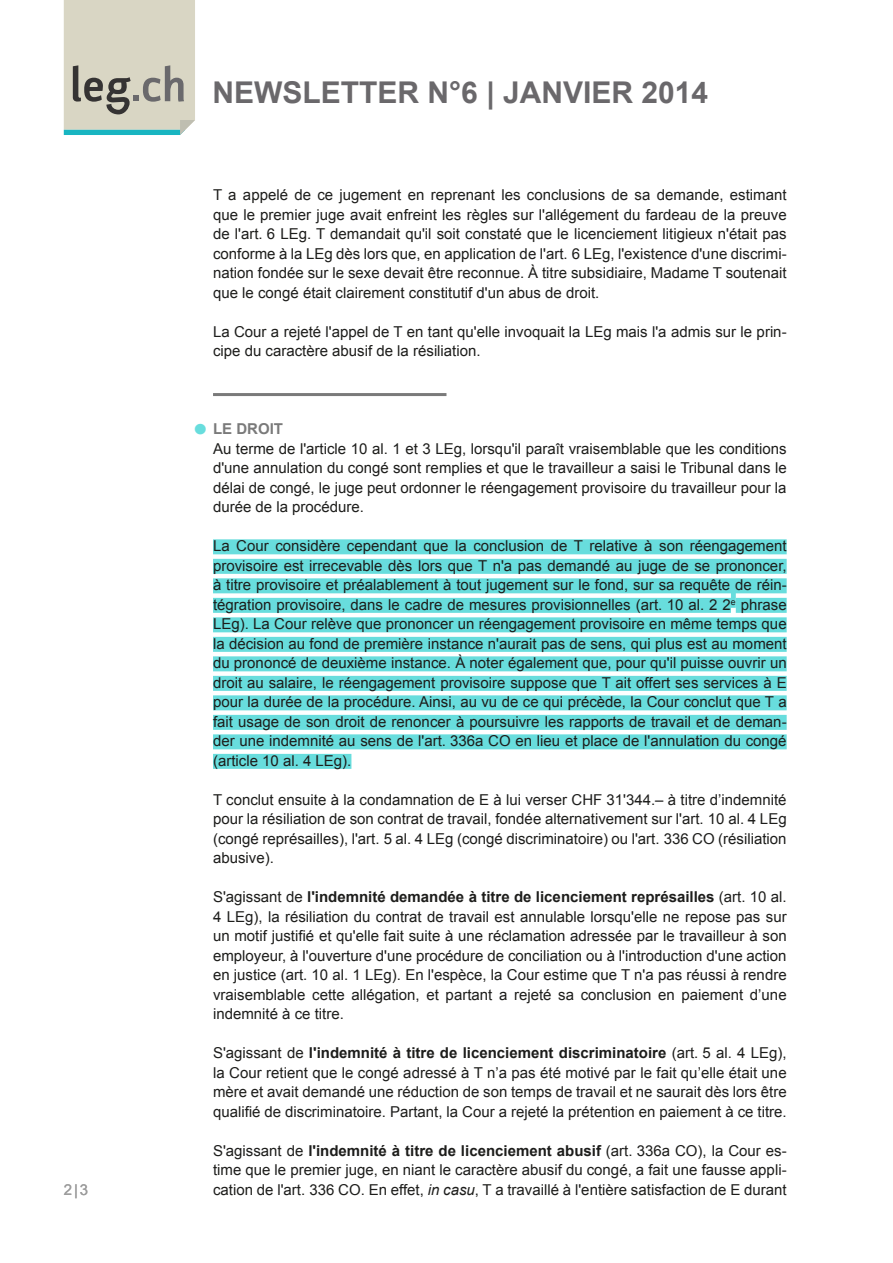
<style>
.page{position:relative;width:893px;height:1263px;background:#fff}
.page>*{position:absolute;margin:0;border:0;box-sizing:border-box;transform-origin:0 0}
.t1{font:700 30px "Arial";color:#6a686b}
.t2{font:15px/19.5px "Arial";color:#1d1d1b;text-align:justify}
.t3{font:700 15px "Arial";color:#7a7a7a}
.t4{font:15px "Arial";color:#9d9d9d}
.s1{font-size:37.5px;color:#68dddd}
.s2{font-weight:700}
.s3{font-style:italic}
</style>
<div class="page">
<svg style="left:64px;top:0;width:131px;height:135px;background:#c5c8b9"></svg>
<hr style="left:213px;top:393px;width:233px;height:3px;background:#7a7a7a">
<div style="left:213px;top:539px;width:574px;height:15px;background:#68dddd"></div>
<div style="left:213px;top:559px;width:574px;height:15px;background:#68dddd"></div>
<div style="left:213px;top:578px;width:574px;height:15px;background:#68dddd"></div>
<div style="left:213px;top:598px;width:518px;height:15px;background:#68dddd"></div>
<div style="left:731px;top:593px;width:5px;height:15px;background:#68dddd"></div>
<div style="left:736px;top:598px;width:51px;height:15px;background:#68dddd"></div>
<div style="left:213px;top:617px;width:574px;height:15px;background:#68dddd"></div>
<div style="left:213px;top:637px;width:574px;height:15px;background:#68dddd"></div>
<div style="left:213px;top:656px;width:574px;height:15px;background:#68dddd"></div>
<div style="left:213px;top:676px;width:574px;height:15px;background:#68dddd"></div>
<div style="left:213px;top:695px;width:574px;height:15px;background:#68dddd"></div>
<div style="left:213px;top:715px;width:574px;height:15px;background:#68dddd"></div>
<div style="left:213px;top:734px;width:574px;height:15px;background:#68dddd"></div>
<div style="left:213px;top:754px;width:138px;height:15px;background:#68dddd"></div>
<p class="t4" style="left:64px;top:1180px;width:26px">2|3</p>
<h1 class="t1" style="left:213px;top:72px;width:497px">newsletter n°6 | JANVIER 2014</h1>
<p class="t2" style="left:213px;top:185px;width:575px">T a appelé de ce jugement en reprenant les conclusions de sa demande, estimant que le premier juge avait enfreint les règles sur l'allégement du fardeau de la preuve de l'art. 6 LEg. T demandait qu'il soit constaté que le licenciement litigieux n'était pas conforme à la LEg dès lors que, en application de l'art. 6 LEg, l'existence d'une discrimi&shy;nation fondée sur le sexe devait être reconnue. À titre subsidiaire, Madame T soutenait que le congé était clairement constitutif d'un abus de droit.</p>
<p class="t2" style="left:213px;top:322px;width:575px">La Cour a rejeté l'appel de T en tant qu'elle invoquait la LEg mais l'a admis sur le prin&shy;cipe du caractère abusif de la résiliation.</p>
<p class="t3" style="left:194px;top:419px;width:55px"><span class="s1">•</span>LE DRO</p>
<p class="t3" style="left:270px;top:419px;width:14px">IT</p>
<p class="t2" style="left:213px;top:439px;width:575px">Au terme de l'article 10 al. 1 et 3 LEg, lorsqu'il paraît vraisemblable que les conditions d'une annulation du congé sont remplies et que le travailleur a saisi le Tribunal dans le délai de congé, le juge peut ordonner le réengagement provisoire du travailleur pour la durée de la procédure.</p>
<p class="t2" style="left:213px;top:536px;width:575px">La Cour considère cependant que la conclusion de T relative à son réengagement provisoire est irrecevable dès lors que T n'a pas demandé au juge de se prononcer, à titre provisoire et préalablement à tout jugement sur le fond, sur sa requête de réin&shy;tégration provisoire, dans le cadre de mesures provisionnelles (art. 10 al. 2 2<sup>e</sup> phrase LEg). La Cour relève que prononcer un réengagement provisoire en même temps que la décision au fond de première instance n'aurait pas de sens, qui plus est au moment du prononcé de deuxième instance. À noter également que, pour qu'il puisse ouvrir un droit au salaire, le réengagement provisoire suppose que T ait offert ses services à E pour la durée de la procédure. Ainsi, au vu de ce qui précède, la Cour conclut que T a fait usage de son droit de renoncer à poursuivre les rapports de travail et de deman&shy;der une indemnité au sens de l'art. 336a CO en lieu et place de l'annulation du congé (article 10 al. 4 LEg).</p>
<p class="t2" style="left:213px;top:790px;width:575px">T conclut ensuite à la condamnation de E à lui verser CHF 31'344.– à titre d’indemnité pour la résiliation de son contrat de travail, fondée alternativement sur l'art. 10 al. 4 LEg (congé représailles), l'art. 5 al. 4 LEg (congé discriminatoire) ou l'art. 336 CO (résiliation abusive).</p>
<p class="t2" style="left:213px;top:887px;width:575px">S'agissant de <span class="s2">l'indemnité demandée à titre de licenciement représailles</span> (art. 10 al.<br>4 LEg), la résiliation du contrat de travail est annulable lorsqu'elle ne repose pas sur un motif justifié et qu'elle fait suite à une réclamation adressée par le travailleur à son employeur, à l'ouverture d'une procédure de conciliation ou à l'introduction d'une action en justice (art. 10 al. 1 LEg). En l'espèce, la Cour estime que T n'a pas réussi à rendre vraisemblable cette allégation, et partant a rejeté sa conclusion en paiement d’une indemnité à ce titre.</p>
<p class="t2" style="left:213px;top:1043px;width:575px">S'agissant de <span class="s2">l'indemnité à titre de licenciement discriminatoire</span> (art. 5 al. 4 LEg), la Cour retient que le congé adressé à T n’a pas été motivé par le fait qu’elle était une mère et avait demandé une réduction de son temps de travail et ne saurait dès lors être qualifié de discriminatoire. Partant, la Cour a rejeté la prétention en paiement à ce titre.</p>
<p class="t2" style="left:213px;top:1141px;width:575px">S'agissant de <span class="s2">l'indemnité à titre de licenciement abusif</span> (art. 336a CO), la Cour es&shy;time que le premier juge, en niant le caractère abusif du congé, a fait une fausse appli&shy;cation de l'art. 336 CO. En effet, <span class="s3">in casu</span>, T a travaillé à l'entière satisfaction de E durant</p>
</div>
